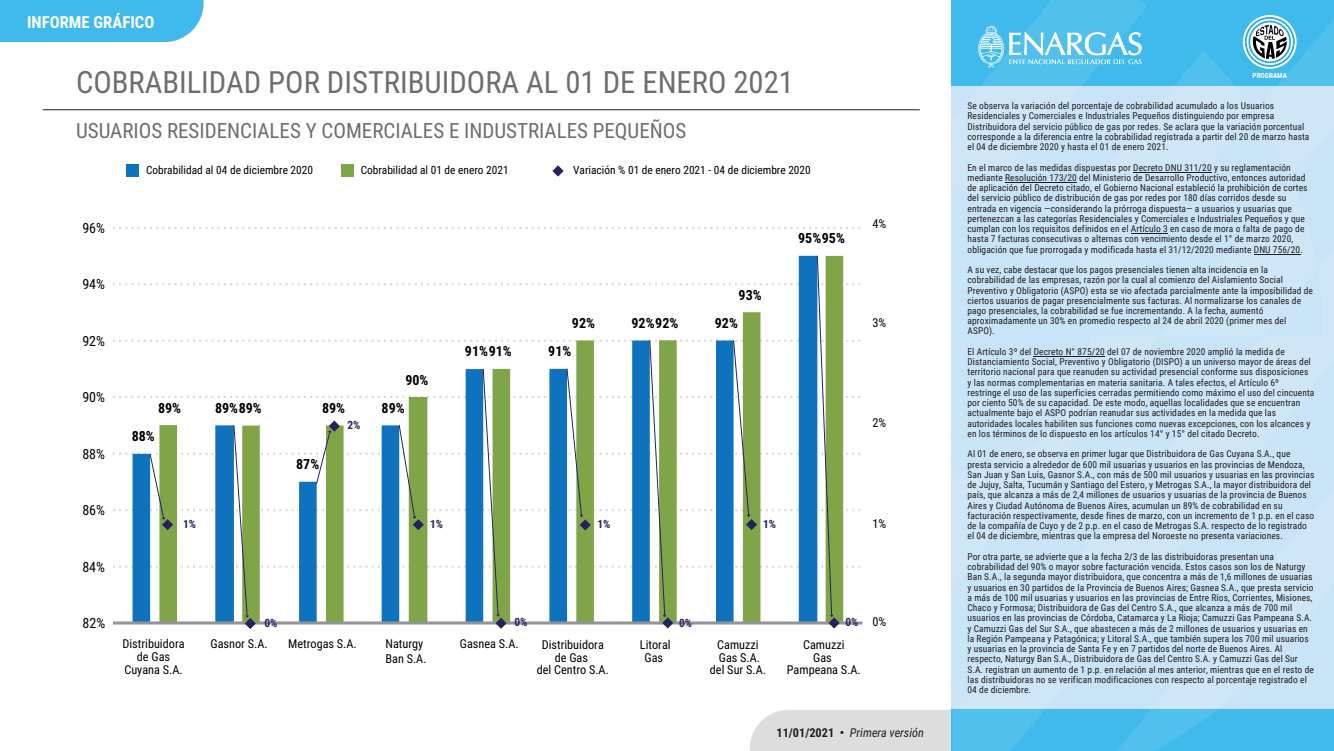
<style>
.page{position:relative;width:1334px;height:751px;background:#fff}
.page>*{position:absolute;margin:0;border:0;box-sizing:border-box;transform-origin:0 0}
.t1{font:30.62px "Roboto Condensed";color:#6d6e71}
.t2{font:21px "Roboto Condensed";color:#6d6e71}
.t3{font:700 16.62px "Roboto Condensed";color:#fff}
.t4{font:700 14px "Roboto Condensed";color:#000}
.t5{font:14px "Roboto Condensed";color:#000}
.t6{font:12.25px/12.2px "Roboto Condensed";color:#000;text-align:center}
.t7{font:italic 12.25px "Roboto Condensed";color:#231f20}
.t8{font:11.38px "Roboto Condensed";color:#000}
.t9{font:700 11.38px "Roboto Condensed";color:#262262}
.t10{font:9.45px/10.2px "Roboto Condensed";letter-spacing:.01em;color:#231f20}
.t11{font:700 7.09px "Roboto Condensed";color:#fff}
.s1{font-weight:700;font-style:normal}
</style>
<div class="page">
<svg style="left:113px;top:227px;width:748px;height:2px"></svg>
<div style="left:951px;top:0;width:383px;height:86px;background:#3fbaeb"></div>
<div style="left:750px;top:710px;width:201px;height:40px;background:#ddd"></div>
<div style="left:952px;top:192px;width:382px;height:558px;background:#cae4f7"></div>
<svg style="left:1093px;top:403px;width:241px;height:347px;background:#bbdff5"></svg>
<div style="left:1053px;top:86px;width:107px;height:223px;background:#cfe6f7"></div>
<hr style="left:43px;top:109px;width:877px;height:1px;background:#231f20">
<div style="left:0;top:0;width:204px;height:42px;background:#3fbaeb"></div>
<svg style="left:951px;top:0;width:196px;height:192px"></svg>
<svg style="left:1160px;top:15px;width:174px;height:321px;background:#b2dbf2"></svg>
<div style="left:341px;top:164px;width:13px;height:13px;background:#80a549"></div>
<div style="left:126px;top:164px;width:13px;height:13px;background:#0f72bd"></div>
<svg style="left:552px;top:165px;width:12px;height:11px"></svg>
<svg style="left:113px;top:255px;width:749px;height:373px"></svg>
<hr style="left:1133px;top:172px;width:78px;height:1px;background:#231f20">
<hr style="left:1005px;top:182px;width:72px;height:1px;background:#231f20">
<hr style="left:1131px;top:233px;width:37px;height:1px;background:#231f20">
<hr style="left:1254px;top:254px;width:46px;height:1px;background:#231f20">
<hr style="left:1033px;top:356px;width:72px;height:1px;background:#231f20">
<h3 class="t3" style="left:27px;top:11px;width:129px">INFORME GRÁFICO</h3>
<h1 class="t1" style="left:76px;top:60px;width:719px">COBRABILIDAD POR DISTRIBUIDORA AL 01 DE ENERO 2021</h1>
<h2 class="t2" style="left:76px;top:116px;width:612px">USUARIOS RESIDENCIALES Y COMERCIALES E INDUSTRIALES PEQUEÑOS</h2>
<h3 class="t5" style="left:82px;top:218px;width:24px">96%</h3>
<h3 class="t5" style="left:82px;top:274px;width:24px">94%</h3>
<h3 class="t5" style="left:82px;top:331px;width:24px">92%</h3>
<h3 class="t5" style="left:82px;top:387px;width:24px">90%</h3>
<h3 class="t5" style="left:82px;top:443px;width:24px">88%</h3>
<h3 class="t5" style="left:82px;top:500px;width:24px">86%</h3>
<h3 class="t5" style="left:82px;top:556px;width:24px">84%</h3>
<p class="t8" style="left:146px;top:162px;width:168px">Cobrabilidad al 04 de diciembre 2020</p>
<p class="t8" style="left:361px;top:162px;width:149px">Cobrabilidad al 01 de enero 2021</p>
<p class="t8" style="left:573px;top:162px;width:239px">Variación % 01 de enero 2021 - 04 de diciembre 2020</p>
<h3 class="t4" style="left:215px;top:398px;width:48px">89%89%</h3>
<h3 class="t4" style="left:158px;top:398px;width:25px">89%</h3>
<h3 class="t4" style="left:322px;top:398px;width:25px">89%</h3>
<h3 class="t4" style="left:132px;top:426px;width:25px">88%</h3>
<p class="t9" style="left:183px;top:515px;width:15px">1%</p>
<h3 class="t4" style="left:296px;top:454px;width:25px">87%</h3>
<p class="t9" style="left:347px;top:416px;width:15px">2%</p>
<h3 class="t4" style="left:405px;top:369px;width:25px">90%</h3>
<h3 class="t4" style="left:382px;top:398px;width:25px">89%</h3>
<p class="t9" style="left:430px;top:515px;width:15px">1%</p>
<h3 class="t4" style="left:572px;top:313px;width:25px">92%</h3>
<h3 class="t4" style="left:465px;top:341px;width:48px">91%91%</h3>
<h3 class="t4" style="left:548px;top:341px;width:25px">91%</h3>
<h3 class="t4" style="left:738px;top:285px;width:25px">93%</h3>
<h3 class="t4" style="left:631px;top:313px;width:48px">92%92%</h3>
<h3 class="t4" style="left:715px;top:313px;width:25px">92%</h3>
<p class="t9" style="left:597px;top:515px;width:15px">1%</p>
<p class="t9" style="left:763px;top:515px;width:15px">1%</p>
<h3 class="t4" style="left:798px;top:228px;width:48px">95%95%</h3>
<p class="t6" style="left:872px;top:217px;width:15px">4%</p>
<p class="t6" style="left:872px;top:316px;width:15px">3%</p>
<p class="t6" style="left:872px;top:416px;width:15px">2%</p>
<p class="t6" style="left:872px;top:517px;width:15px">1%</p>
<h3 class="t5" style="left:83px;top:613px;width:24px">82%</h3>
<p class="t6" style="left:872px;top:614px;width:15px">0%</p>
<p class="t9" style="left:679px;top:614px;width:15px">0%</p>
<p class="t9" style="left:845px;top:614px;width:15px">0%</p>
<p class="t9" style="left:264px;top:614px;width:15px">0%</p>
<p class="t9" style="left:514px;top:614px;width:15px">0%</p>
<p class="t6" style="left:122px;top:636px;width:64px;line-height:13.1px">Distribuidora de Gas<br>Cuyana S.A.</p>
<p class="t6" style="left:210px;top:636px;width:59px">Gasnor S.A.</p>
<p class="t6" style="left:288px;top:636px;width:70px">Metrogas S.A.</p>
<p class="t6" style="left:385px;top:635px;width:43px;line-height:14.7px;text-align:left">Naturgy<br>Ban S.A.</p>
<p class="t6" style="left:460px;top:636px;width:60px">Gasnea S.A.</p>
<p class="t6" style="left:537px;top:638px;width:74px">Distribuidora de Gas<br>del Centro S.A.</p>
<p class="t6" style="left:717px;top:638px;width:43px">Camuzzi</p>
<p class="t6" style="left:640px;top:638px;width:32px">Litoral</p>
<p class="t6" style="left:644px;top:650px;width:20px">Gas</p>
<p class="t6" style="left:719px;top:650px;width:43px">Gas S.A.</p>
<p class="t6" style="left:710px;top:662px;width:58px">del Sur S.A.</p>
<p class="t6" style="left:787px;top:638px;width:75px">Camuzzi<br>Gas<br>Pampeana S.A.</p>
<p class="t7" style="left:776px;top:723px;width:149px"><span class="s1">11/01/2021 •</span> Primera versión</p>
<p class="t11" style="left:1252px;top:70px;width:36px">PROGRAMA</p>
<p class="t10" style="left:967px;top:100px;width:343px">Se observa la variación del porcentaje de cobrabilidad acumulado a los Usuarios Residenciales y Comerciales e Industriales Pequeños distinguiendo por empresa Distribuidora del servicio público de gas por redes. Se aclara que la variación porcentual corresponde a la diferencia entre la cobrabilidad registrada a partir del 20 de marzo hasta el 04 de diciembre 2020 y hasta el 01 de enero 2021.</p>
<p class="t10" style="left:967px;top:162px;width:341px">En el marco de las medidas dispuestas por Decreto DNU 311/20 y su reglamentación mediante Resolución 173/20 del Ministerio de Desarrollo Productivo, entonces autoridad de aplicación del Decreto citado, el Gobierno Nacional estableció la prohibición de cortes del servicio público de distribución de gas por redes por 180 días corridos desde su entrada en vigencia —considerando la prórroga dispuesta— a usuarios y usuarias que pertenezcan a las categorías Residenciales y Comerciales e Industriales Pequeños y que cumplan con los requisitos definidos en el Artículo 3 en caso de mora o falta de pago de hasta 7 facturas consecutivas o alternas con vencimiento desde el 1° de marzo 2020, obligación que fue prorrogada y modificada hasta el 31/12/2020 mediante DNU 756/20.</p>
<p class="t10" style="left:967px;top:264px;width:347px">A su vez, cabe destacar que los pagos presenciales tienen alta incidencia en la cobrabilidad de las empresas, razón por la cual al comienzo del Aislamiento Social Preventivo y Obligatorio (ASPO) esta se vio afectada parcialmente ante la imposibilidad de ciertos usuarios de pagar presencialmente sus facturas. Al normalizarse los canales de pago presenciales, la cobrabilidad se fue incrementando. A la fecha, aumentó aproximadamente un 30% en promedio respecto al 24 de abril 2020 (primer mes del ASPO).</p>
<p class="t10" style="left:967px;top:346px;width:348px">El Artículo 3º del Decreto N° 875/20 del 07 de noviembre 2020 amplió la medida de Distanciamiento Social, Preventivo y Obligatorio (DISPO) a un universo mayor de áreas del territorio nacional para que reanuden su actividad presencial conforme sus disposiciones y las normas complementarias en materia sanitaria. A tales efectos, el Artículo 6º restringe el uso de las superficies cerradas permitiendo como máximo el uso del cincuenta por ciento 50% de su capacidad. De este modo, aquellas localidades que se encuentran actualmente bajo el ASPO podrían reanudar sus actividades en la medida que las autoridades locales habiliten sus funciones como nuevas excepciones, con los alcances y en los términos de lo dispuesto en los artículos 14° y 15° del citado Decreto.</p>
<p class="t10" style="left:967px;top:448px;width:348px">Al 01 de enero, se observa en primer lugar que Distribuidora de Gas Cuyana S.A., que presta servicio a alrededor de 600 mil usuarias y usuarios en las provincias de Mendoza, San Juan y San Luis, Gasnor S.A., con más de 500 mil usuarios y usuarias en las provincias de Jujuy, Salta, Tucumán y Santiago del Estero, y Metrogas S.A., la mayor distribuidora del país, que alcanza a más de 2,4 millones de usuarios y usuarias de la provincia de Buenos Aires y Ciudad Autónoma de Buenos Aires, acumulan un 89% de cobrabilidad en su facturación respectivamente, desde fines de marzo, con un incremento de 1 p.p. en el caso de la compañía de Cuyo y de 2 p.p. en el caso de Metrogas S.A. respecto de lo registrado el 04 de diciembre, mientras que la empresa del Noroeste no presenta variaciones.</p>
<p class="t10" style="left:967px;top:550px;width:348px">Por otra parte, se advierte que a la fecha 2/3 de las distribuidoras presentan una cobrabilidad del 90% o mayor sobre facturación vencida. Estos casos son los de Naturgy Ban S.A., la segunda mayor distribuidora, que concentra a más de 1,6 millones de usuarias y usuarios en 30 partidos de la Provincia de Buenos Aires; Gasnea S.A., que presta servicio a más de 100 mil usuarias y usuarios en las provincias de Entre Ríos, Corrientes, Misiones, Chaco y Formosa; Distribuidora de Gas del Centro S.A., que alcanza a más de 700 mil usuarios en las provincias de Córdoba, Catamarca y La Rioja; Camuzzi Gas Pampeana S.A. y Camuzzi Gas del Sur S.A., que abastecen a más de 2 millones de usuarios y usuarias en la Región Pampeana y Patagónica; y Litoral S.A., que también supera los 700 mil usuarios y usuarias en la provincia de Santa Fe y en 7 partidos del norte de Buenos Aires. Al respecto, Naturgy Ban S.A., Distribuidora de Gas del Centro S.A. y Camuzzi Gas del Sur S.A. registran un aumento de 1 p.p. en relación al mes anterior, mientras que en el resto de las distribuidoras no se verifican modificaciones con respecto al porcentaje registrado el 04 de diciembre.</p>
</div>
